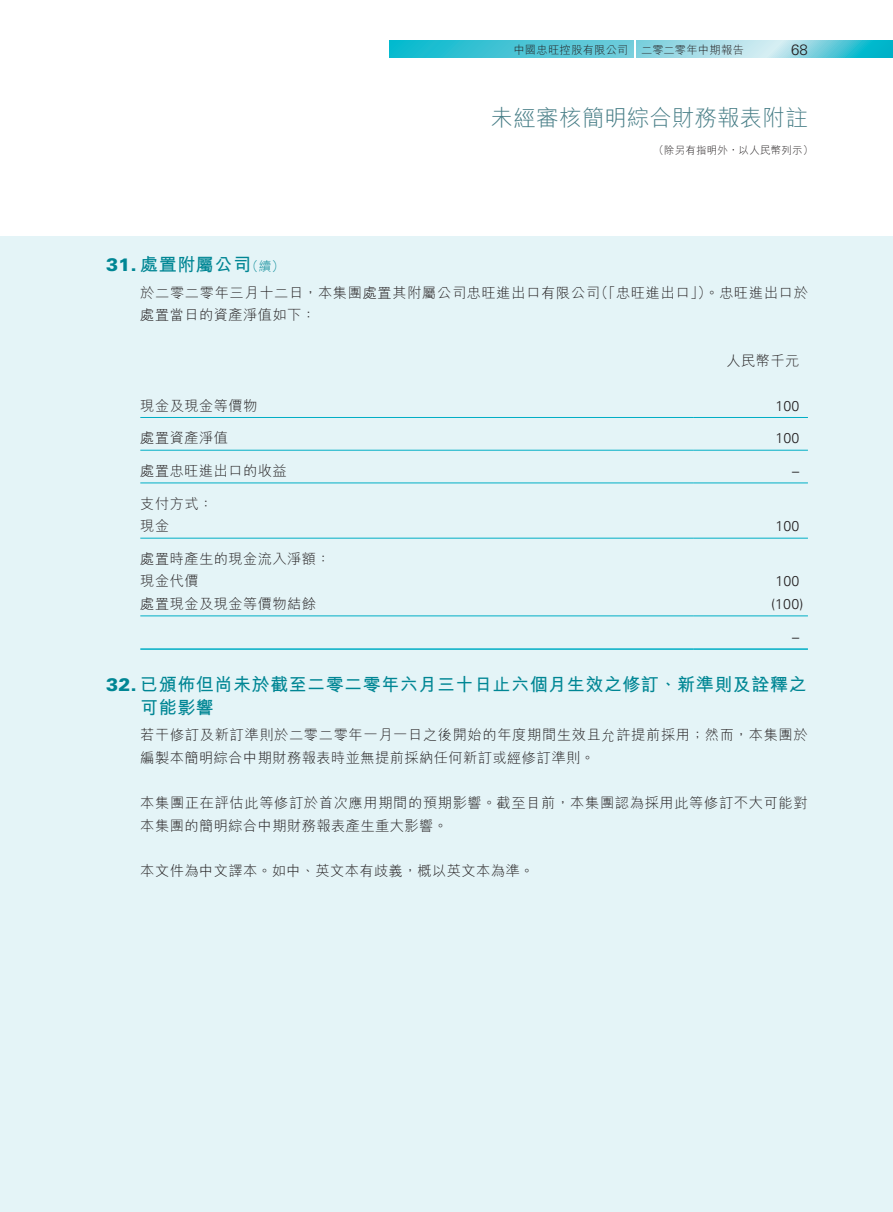
<style>
.page{position:relative;width:893px;height:1212px;background:#fff}
.page>*{position:absolute;margin:0;border:0;box-sizing:border-box;transform-origin:0 0}
.t1{font:300 22.5px "M Hei HK";letter-spacing:.01em;color:#457c85}
._01_H1{font:700 18px/22.5px "M Hei HK";letter-spacing:.03em;color:#008694}
.t2{font:300 15px "Univers LT Std";color:#231f20}
._00_txt{font:300 14.25px/22.5px "M Hei HK";letter-spacing:.045em;color:#231f20}
._50_Table_txt{font:300 14.25px "M Hei HK";letter-spacing:.03em;color:#231f20}
._50_Table_txt-2{font:300 14.25px "Univers LT Std";letter-spacing:.01em;color:#231f20}
._01_H1-2{font:300 12.75px "M Hei HK";color:#008694}
.t3{font:300 11.25px "M Hei HK";letter-spacing:.015em;color:#231f20}
.t4{font:300 10.5px "M Hei HK";letter-spacing:.02em;color:#231f20}
.s1{font-family:"Univers LT Std";font-weight:900}
</style>
<div class="page">
<div style="left:0;top:236px;width:893px;height:976px;background:#e4f4f7"></div>
<svg style="left:389px;top:41px;width:504px;height:17px;background:#64ccdb"></svg>
<svg style="left:634px;top:41px;width:1px;height:17px"></svg>
<hr style="left:140px;top:417px;width:553px;height:1px;background:#00aec5">
<hr style="left:693px;top:417px;width:115px;height:1px;background:#00aec5">
<hr style="left:140px;top:450px;width:553px;height:1px;background:#00aec5">
<hr style="left:693px;top:450px;width:115px;height:1px;background:#00aec5">
<hr style="left:140px;top:482px;width:553px;height:1px;background:#00aec5">
<hr style="left:693px;top:482px;width:115px;height:1px;background:#00aec5">
<hr style="left:140px;top:538px;width:553px;height:1px;background:#00aec5">
<hr style="left:693px;top:538px;width:115px;height:1px;background:#00aec5">
<hr style="left:140px;top:615px;width:553px;height:1px;background:#00aec5">
<hr style="left:693px;top:615px;width:115px;height:1px;background:#00aec5">
<hr style="left:140px;top:648px;width:553px;height:2px;background:#00aec5">
<hr style="left:693px;top:648px;width:115px;height:2px;background:#00aec5">
<p class="t3" style="left:514px;top:44px;width:116px">中國忠旺控股有限公司</p>
<p class="t3" style="left:641px;top:44px;width:104px">二零二零年中期報告</p>
<p class="t2" style="left:791px;top:41px;width:18px">68</p>
<p class="t1" style="left:490px;top:107px;width:319px">未經審核簡明綜合財務報表附註</p>
<p class="_01_H1" style="left:106px;top:252px;width:146px"><span class="s1">31.</span> 處置附屬公司</p>
<p class="_01_H1-2" style="left:246px;top:260px;width:40px">（續(</p>
<p class="t4" style="left:654px;top:145px;width:161px">（除另有指明外，以人民幣列示(</p>
<p class="_00_txt" style="left:594px;top:281px;width:215px">（「忠旺進出口」）。忠旺進出口於</p>
<p class="_00_txt" style="left:140px;top:281px;width:461px">於二零二零年三月十二日，本集團處置其附屬公司忠旺進出口有限公司處置當日的資產淨值如下：</p>
<p class="_50_Table_txt" style="left:140px;top:398px;width:118px">現金及現金等價物</p>
<p class="_50_Table_txt" style="left:140px;top:431px;width:89px">處置資產淨值</p>
<p class="_50_Table_txt" style="left:140px;top:463px;width:148px">處置忠旺進出口的收益</p>
<p class="_50_Table_txt" style="left:140px;top:496px;width:74px">支付方式：</p>
<p class="_50_Table_txt" style="left:140px;top:519px;width:30px">現金</p>
<p class="_50_Table_txt" style="left:140px;top:551px;width:192px">處置時產生的現金流入淨額：</p>
<p class="_50_Table_txt" style="left:140px;top:574px;width:60px">現金代價</p>
<p class="_50_Table_txt" style="left:140px;top:596px;width:177px">處置現金及現金等價物結餘</p>
<p class="_50_Table_txt" style="left:726px;top:353px;width:74px">人民幣千元</p>
<p class="_50_Table_txt-2" style="left:775px;top:397px;width:26px">100</p>
<p class="_50_Table_txt-2" style="left:775px;top:430px;width:26px">100</p>
<p class="_50_Table_txt-2" style="left:792px;top:462px;width:9px">–</p>
<p class="_50_Table_txt-2" style="left:775px;top:517px;width:26px">100</p>
<p class="_50_Table_txt-2" style="left:775px;top:573px;width:26px">100</p>
<p class="_50_Table_txt-2" style="left:771px;top:595px;width:34px">)100(</p>
<p class="_50_Table_txt-2" style="left:792px;top:628px;width:9px">–</p>
<p class="_01_H1" style="left:140px;top:672px;width:668px;text-indent:-34px"><span class="s1">32.</span> 已頒佈但尚未於截至二零二零年六月三十日止六個月生效之修訂、新準則及詮釋之可能影響</p>
<p class="_00_txt" style="left:140px;top:724px;width:669px">若干修訂及新訂準則於二零二零年一月一日之後開始的年度期間生效且允許提前採用；然而，本集團於編製本簡明綜合中期財務報表時並無提前採納任何新訂或經修訂準則。</p>
<p class="_00_txt" style="left:140px;top:791px;width:669px">本集團正在評估此等修訂於首次應用期間的預期影響。截至目前，本集團認為採用此等修訂不大可能對本集團的簡明綜合中期財務報表產生重大影響。</p>
<p class="_00_txt" style="left:140px;top:859px;width:395px">本文件為中文譯本。如中、英文本有歧義，概以英文本為準。</p>
</div>
